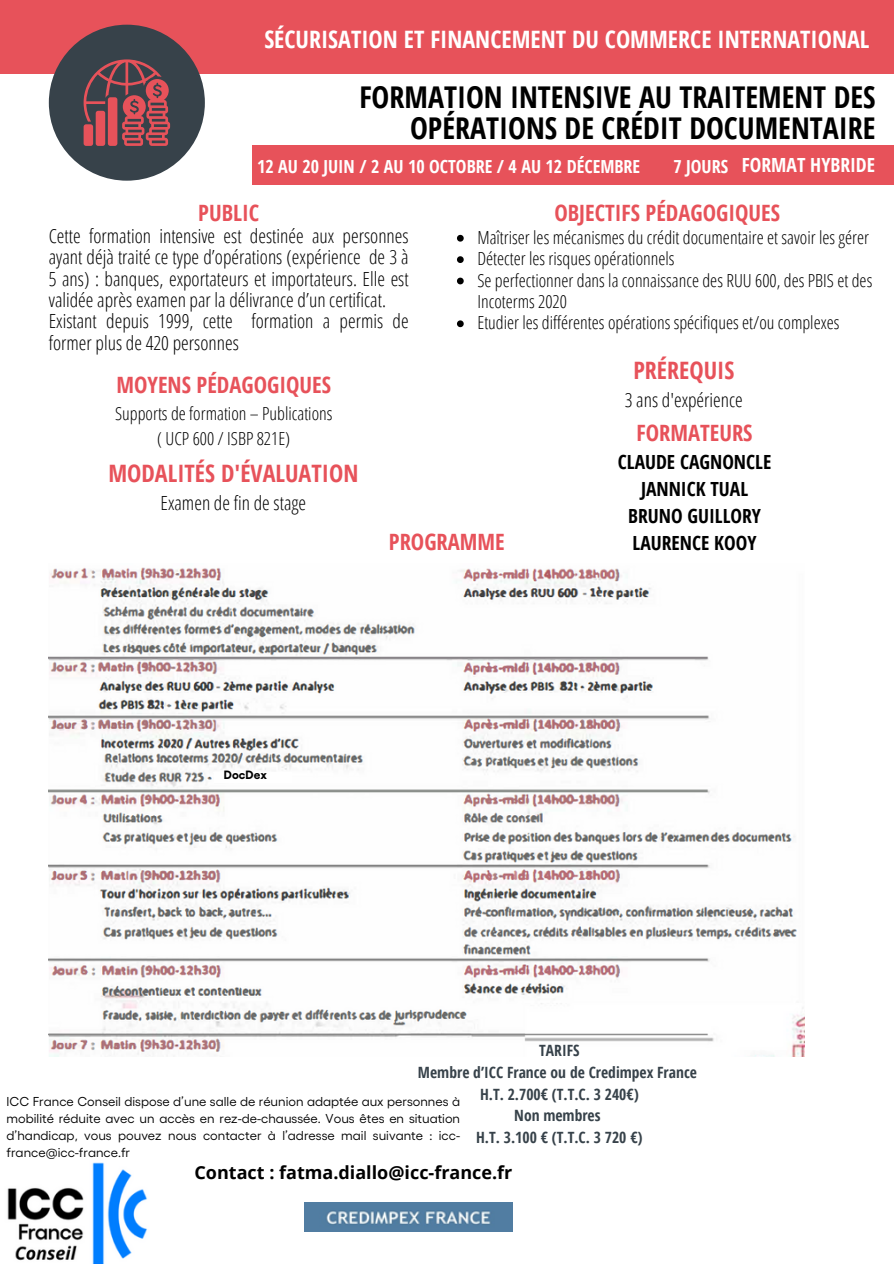
<style>
.page{position:relative;width:894px;height:1264px;background:#fff}
.page>*{position:absolute;margin:0;border:0;box-sizing:border-box;transform-origin:0 0}
.t1{font:700 30px/31.5px "Open Sans Condensed";color:#000;text-align:right}
.t2{font:700 24px "Open Sans Condensed";color:#fff}
.t3{font:700 24px "Open Sans Condensed";color:#e7525a}
.t4{font:700 22.5px "Open Sans Condensed";color:#e7525a}
.t5{font:300 19.5px/21.3px "Open Sans Condensed";color:#000}
.t6{font:700 19.5px/27px "Open Sans Condensed";color:#000;text-align:center}
.t7{font:700 19.5px "Open Sans Condensed";color:#fff}
.t8{font:300 18px/21.3px "Open Sans Condensed";color:#000}
.t9{font:700 18px "Open Sans Condensed";color:#fff}
.t10{font:700 18px "Open Sans";color:#000}
.t11{font:700 15.6px/21.8px "Open Sans Condensed";color:#37424a;text-align:center}
.t12{font:12.9px/17.2px "Gellix";color:#000;text-align:justify}
.t13{font:700 12px "Gellix";color:#000}
</style>
<div class="page">
<div style="left:0;top:0;width:893px;height:74px;background:#e7525a"></div>
<div style="left:49px;top:25px;width:156px;height:156px;background:#37424a;border-radius:50%"></div>
<svg style="left:84px;top:59px;width:86px;height:87px"></svg>
<div style="left:252px;top:146px;width:641px;height:39px;background:#e7525a"></div>
<img style="left:305px;top:1202px;width:207px;height:29px">
<img style="left:7px;top:1162px;width:141px;height:101px">
<img style="left:49px;top:567px;width:755px;height:489px">
<div style="left:214px;top:772px;width:77px;height:10px;background:#fff"></div>
<svg style="left:213px;top:771px;width:79px;height:2px"></svg>
<svg style="left:213px;top:782px;width:79px;height:1px"></svg>
<svg style="left:457px;top:235px;width:6px;height:7px"></svg>
<svg style="left:457px;top:256px;width:6px;height:7px"></svg>
<svg style="left:457px;top:278px;width:6px;height:6px"></svg>
<svg style="left:457px;top:320px;width:6px;height:7px"></svg>
<h4 class="t2" style="left:264px;top:22px;width:606px">SÉCURISATION ET FINANCEMENT DU COMMERCE INTERNATIONAL</h4>
<h2 class="t1" style="left:359px;top:81px;width:517px">FORMATION INTENSIVE AU TRAITEMENT DES<br>OPÉRATIONS DE CRÉDIT DOCUMENTAIRE</h2>
<h4 class="t9" style="left:257px;top:154px;width:384px">12 AU 20 JUIN / 2 AU 10 OCTOBRE / 4 AU 12 DÉCEMBRE</h4>
<h4 class="t9" style="left:673px;top:154px;width:56px">7 JOURS</h4>
<h4 class="t7" style="left:741px;top:152px;width:135px">FORMAT HYBRIDE</h4>
<p class="t4" style="left:554px;top:197px;width:227px">OBJECTIFS PÉDAGOGIQUES</p>
<p class="t8" style="left:477px;top:226px;width:396px">Maîtriser les mécanismes du crédit documentaire et savoir les gérer Détecter les risques opérationnels<br>Se perfectionner dans la connaissance des RUU 600, des PBIS et des Incoterms 2020<br>Etudier les différentes opérations spécifiques et/ou complexes</p>
<p class="t4" style="left:198px;top:197px;width:62px">PUBLIC</p>
<p class="t5" style="left:49px;top:224px;width:361px">Cette formation intensive est destinée aux personnes ayant déjà traité ce type d’opérations (expérience de 3 à 5 ans) : banques, exportateurs et importateurs. Elle est validée après examen par la délivrance d’un certificat.<br>Existant depuis 1999, cette formation a permis de former plus de 420 personnes</p>
<p class="t3" style="left:633px;top:353px;width:102px">PRÉREQUIS</p>
<p class="t5" style="left:624px;top:389px;width:120px">3 ans d'expérience</p>
<p class="t4" style="left:116px;top:369px;width:216px">MOYENS PÉDAGOGIQUES</p>
<p class="t8" style="left:115px;top:400px;width:219px;line-height:24.8px;text-align:center">Supports de formation – Publications ( UCP 600 / ISBP 821E)</p>
<p class="t4" style="left:636px;top:417px;width:117px">FORMATEURS</p>
<p class="t6" style="left:617px;top:448px;width:155px">CLAUDE CAGNONCLE<br>JANNICK TUAL<br>BRUNO GUILLORY<br>LAURENCE KOOY</p>
<p class="t3" style="left:108px;top:456px;width:251px">MODALITÉS D'ÉVALUATION</p>
<p class="t5" style="left:160px;top:492px;width:147px">Examen de fin de stage</p>
<p class="t4" style="left:389px;top:525px;width:117px">PROGRAMME</p>
<p class="t13" style="left:224px;top:768px;width:45px">DocDex</p>
<p class="t11" style="left:418px;top:1039px;width:280px">TARIFS<br>Membre d’ICC France ou de Credimpex France<br>H.T. 2.700€ (T.T.C. 3 240€)<br>Non membres<br>H.T. 3.100 € (T.T.C. 3 720 €)</p>
<p class="t12" style="left:7px;top:1092px;width:455px">ICC France Conseil dispose d’une salle de réunion adaptée aux personnes à mobilité réduite avec un accès en rez-de-chaussée. Vous êtes en situation d’handicap, vous pouvez nous contacter à l’adresse mail suivante : icc&shy;france@icc-france.fr</p>
<p class="t10" style="left:194px;top:1159px;width:319px">Contact : fatma.diallo@icc-france.fr</p>
</div>
